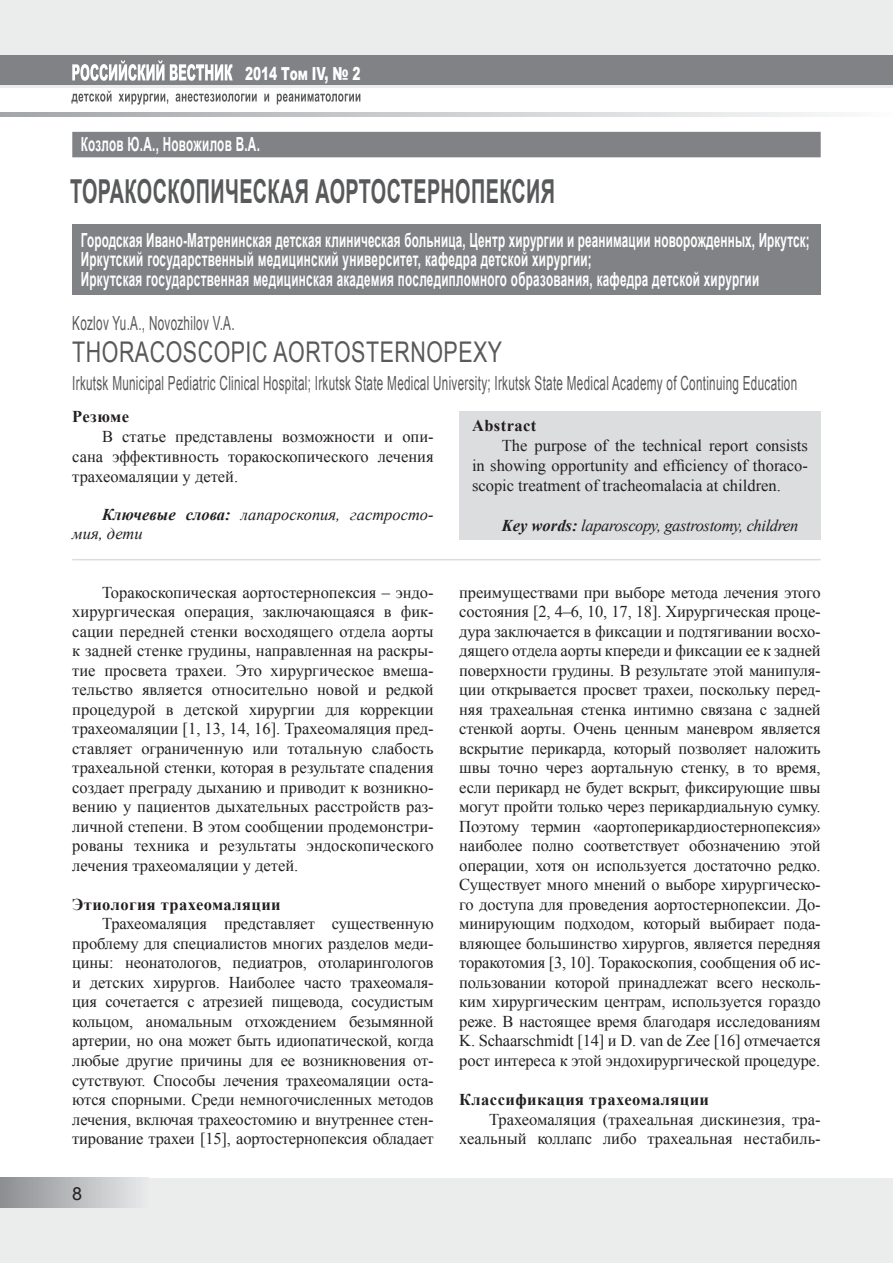
<style>
.page{position:relative;width:893px;height:1263px;background:#fff}
.page>*{position:absolute;margin:0;border:0;box-sizing:border-box;transform-origin:0 0}
.t1{font:700 33px "Arial";letter-spacing:.02em;color:#58595b;scale:.6 1}
.t2{font:28.5px "Arial";letter-spacing:.025em;color:#58595b;scale:.75 1}
.t3{font:700 19.5px/19.5px "Arial";letter-spacing:.025em;color:#fff;scale:.6 1}
.t4{font:19.5px "Arial";letter-spacing:.025em;color:#58595b;scale:.6 1}
.t5{font:900 18px "Arial";letter-spacing:-.005em;color:#fff;scale:.67 1}
.t6{font:18px "Arial";color:#231f20}
.t7{font:16.5px/19.5px "Times New Roman";color:#231f20;text-align:justify}
.t8{font:700 16.5px "Times New Roman";letter-spacing:.025em;color:#231f20}
.t9{font:italic 16.5px/19.2px "Times New Roman";color:#231f20}
.t10{font:italic 16.5px "Times New Roman";letter-spacing:-.025em;color:#231f20}
.s1{font-weight:700}
</style>
<div class="page">
<div style="left:0;top:0;width:893px;height:87px;background:#ebecec"></div>
<div style="left:0;top:1178px;width:893px;height:85px;background:#ebecec"></div>
<div style="left:0;top:55px;width:893px;height:30px;background:#808285"></div>
<div style="left:0;top:1178px;width:149px;height:30px;background:linear-gradient(to right,#8b8d90,#e9eaeb)"></div>
<svg style="left:0;top:113px;width:829px;height:4px"></svg>
<svg style="left:71px;top:91px;width:289px;height:14px"></svg>
<svg style="left:72px;top:60px;width:161px;height:21px"></svg>
<div style="left:459px;top:411px;width:362px;height:128px;background:#dcddde"></div>
<div style="left:72px;top:224px;width:748px;height:70px;background:#808285"></div>
<div style="left:72px;top:132px;width:749px;height:25px;background:#808285"></div>
<hr style="left:72px;top:559px;width:749px;height:1px;background:#dcddde">
<p class="t5" style="left:245px;top:60px;width:173px">2014 Том IV, № 2</p>
<p class="t3" style="left:81px;top:135px;width:300px">Козлов Ю.А., Новожилов В.А.</p>
<h1 class="t1" style="left:70px;top:173px;width:810px">ТОРАКОСКОПИЧЕСКАЯ АОРТОСТЕРНОПЕКСИЯ</h1>
<p class="t3" style="left:81px;top:230px;width:1216px">Городская Ивано-Матренинская детская клиническая больница, Центр хирургии и реанимации новорожденных, Иркутск;<br>Иркутский государственный медицинский университет, кафедра детской хирургии;<br>Иркутская государственная медицинская академия последипломного образования, кафедра детской хирургии</p>
<p class="t4" style="left:72px;top:312px;width:272px">Kozlov Yu.А., Novozhilov V.А.</p>
<h2 class="t2" style="left:72px;top:336px;width:575px">THORACOSCOPIC AORTOSTERNOPEXY</h2>
<p class="t4" style="left:72px;top:372px;width:1210px">Irkutsk Municipal Pediatric Clinical Hospital; Irkutsk State Medical University; Irkutsk State Medical Academy of Continuing Education</p>
<p class="t8" style="left:72px;top:408px;width:58px">Резюме</p>
<p class="t7" style="left:72px;top:427px;width:363px;line-height:20px;text-indent:30px">В статье представлены возможности и опи&shy;сана эффективность торакоскопического лечения трахеомаляции у детей.</p>
<p class="t9" style="left:72px;top:505px;width:363px;text-indent:30px"><span class="s1">Ключевые слова:</span> лапароскопия, гастросто&shy;мия, дети</p>
<p class="t7" style="left:72px;top:583px;width:363px;text-indent:30px">Торакоскопическая аортостернопексия – эндо&shy;хирургическая операция, заключающаяся в фик&shy;сации передней стенки восходящего отдела аорты к задней стенке грудины, направленная на раскры&shy;тие просвета трахеи. Это хирургическое вмеша&shy;тельство является относительно новой и редкой процедурой в детской хирургии для коррекции трахеомаляции [1, 13, 14, 16]. Трахеомаляция пред&shy;ставляет ограниченную или тотальную слабость трахеальной стенки, которая в результате спадения создает преграду дыханию и приводит к возникно&shy;вению у пациентов дыхательных расстройств раз&shy;личной степени. В этом сообщении продемонстри&shy;рованы техника и результаты эндоскопического лечения трахеомаляции у детей.</p>
<p class="t8" style="left:72px;top:895px;width:210px">Этиология трахеомаляции</p>
<p class="t7" style="left:72px;top:914px;width:363px;text-indent:30px">Трахеомаляция представляет существенную проблему для специалистов многих разделов меди&shy;цины: неонатологов, педиатров, отоларингологов и детских хирургов. Наиболее часто трахеомаля&shy;ция сочетается с атрезией пищевода, сосудистым кольцом, аномальным отхождением безымянной артерии, но она может быть идиопатической, когда любые другие причины для ее возникновения от&shy;сутствуют. Способы лечения трахеомаляции оста&shy;ются спорными. Среди немногочисленных методов лечения, включая трахеостомию и внутреннее стен&shy;тирование трахеи [15], аортостернопексия обладает</p>
<p class="t6" style="left:72px;top:1183px;width:12px">8</p>
<p class="t8" style="left:472px;top:416px;width:66px">Abstract</p>
<p class="t7" style="left:472px;top:435px;width:337px;line-height:20px;text-indent:30px">The purpose of the technical report consists in showing opportunity and efficiency of thoraco&shy;scopic treatment of tracheomalacia at children.</p>
<p class="t10" style="left:502px;top:516px;width:298px"><span class="s1">Key words:</span> laparoscopy, gastrostomy, children</p>
<p class="t7" style="left:459px;top:583px;width:363px">преимуществами при выборе метода лечения этого состояния [2, 4–6, 10, 17, 18]. Хирургическая проце&shy;дура заключается в фиксации и подтягивании восхо&shy;дящего отдела аорты кпереди и фиксации ее к задней поверхности грудины. В результате этой манипуля&shy;ции открывается просвет трахеи, поскольку перед&shy;няя трахеальная стенка интимно связана с задней стенкой аорты. Очень ценным маневром является вскрытие перикарда, который позволяет наложить швы точно через аортальную стенку, в то время, если перикард не будет вскрыт, фиксирующие швы могут пройти только через перикардиальную сумку.<br>Поэтому термин «аортоперикардиостернопексия» наиболее полно соответствует обозначению этой операции, хотя он используется достаточно редко.<br>Существует много мнений о выборе хирургическо&shy;го доступа для проведения аортостернопексии. До&shy;минирующим подходом, который выбирает пода&shy;вляющее большинство хирургов, является передняя торакотомия [3, 10]. Торакоскопия, сообщения об ис&shy;пользовании которой принадлежат всего несколь&shy;ким хирургическим центрам, используется гораздо реже. В настоящее время благодаря исследованиям K. Schaarschmidt [14] и D. van de Zee [16] отмечается рост интереса к этой эндохирургической процедуре.</p>
<p class="t8" style="left:459px;top:1090px;width:251px">Классификация трахеомаляции</p>
<p class="t7" style="left:459px;top:1109px;width:363px;text-align:right">Трахеомаляция (трахеальная дискинезия, тра&shy;хеальный коллапс либо трахеальная нестабиль-</p>
</div>
